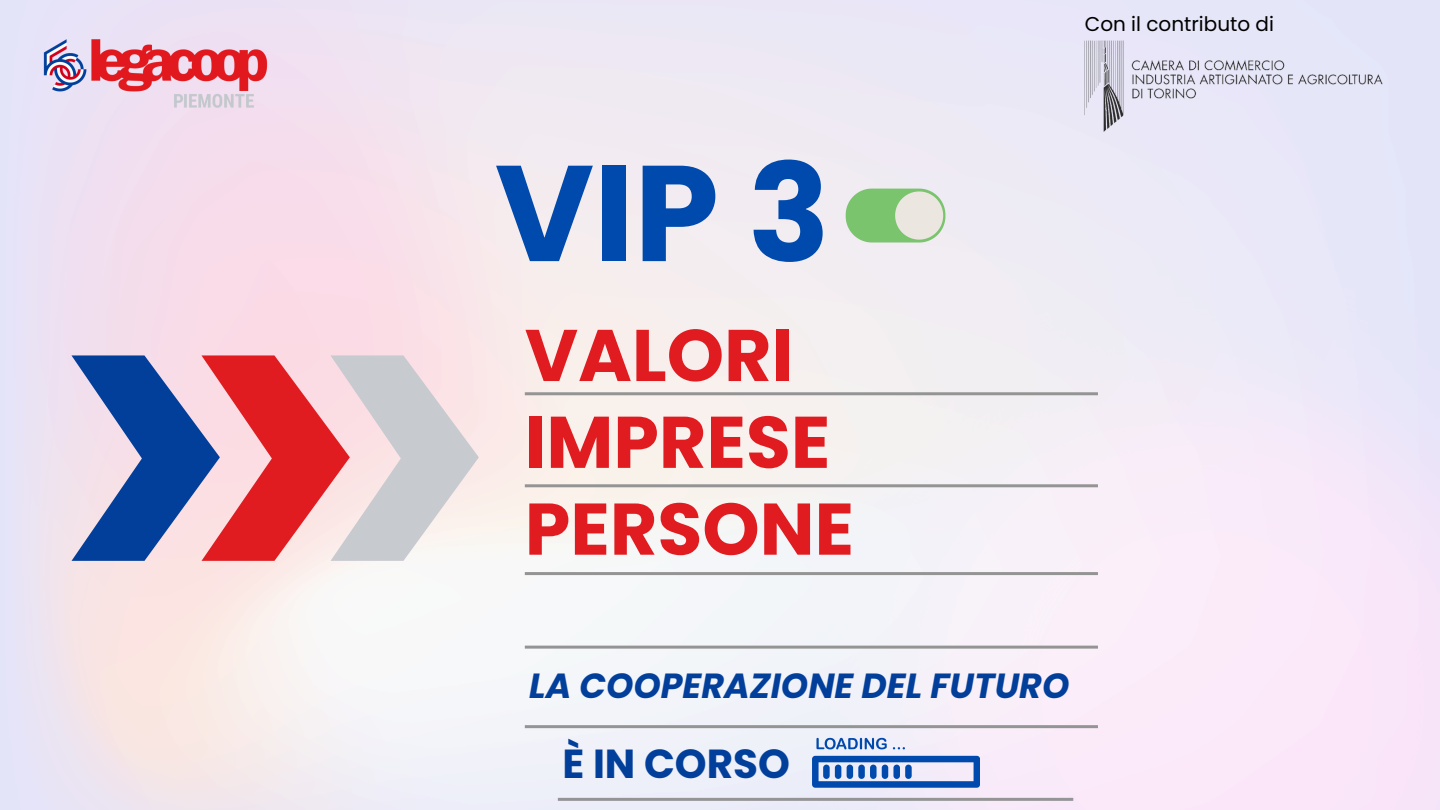
<style>
.page{position:relative;width:1440px;height:810px;background:#fff}
.page>*{position:absolute;margin:0;border:0;box-sizing:border-box;transform-origin:0 0}
.t1{font:700 136px "Poppins";color:#004aad}
.t2{font:700 73px/86.8px "Poppins";color:#e11c21}
.t3{font:700 40.5px "Poppins";color:#023f9b}
.t4{font:italic 700 34.9px "Poppins";color:#023f9b}
.t5{font:20px "Poppins";color:#000}
</style>
<div class="page">
<img style="left:0;top:0;width:1440px;height:810px">
<img style="left:36px;top:13px;width:240px;height:120px">
<img style="left:1085px;top:41px;width:298px;height:90px">
<hr style="left:525px;top:484px;width:573px;height:3px;background:#949494">
<hr style="left:525px;top:392px;width:573px;height:3px;background:#949494">
<hr style="left:525px;top:572px;width:573px;height:3px;background:#949494">
<svg style="left:71px;top:355px;width:408px;height:206px;background:#bd9baf"></svg>
<svg style="left:846px;top:189px;width:99px;height:54px;background:#add3a3"></svg>
<hr style="left:525px;top:646px;width:573px;height:3px;background:#949494">
<hr style="left:525px;top:725px;width:573px;height:3px;background:#949494">
<hr style="left:558px;top:798px;width:515px;height:3px;background:#949494">
<svg style="left:812px;top:756px;width:168px;height:31px;background:#7699d2"></svg>
<svg style="left:816px;top:738px;width:71px;height:11px"></svg>
<svg style="left:893px;top:747px;width:12px;height:2px"></svg>
<div style="left:823px;top:765px;width:7px;height:14px;background:#004aad;border-radius:3px"></div>
<div style="left:835px;top:765px;width:6px;height:14px;background:#004aad;border-radius:3px"></div>
<div style="left:847px;top:765px;width:6px;height:14px;background:#004aad;border-radius:3px"></div>
<div style="left:858px;top:765px;width:7px;height:14px;background:#004aad;border-radius:3px"></div>
<div style="left:870px;top:765px;width:7px;height:14px;background:#004aad;border-radius:3px"></div>
<div style="left:882px;top:765px;width:6px;height:14px;background:#004aad;border-radius:3px"></div>
<div style="left:893px;top:765px;width:7px;height:14px;background:#004aad;border-radius:3px"></div>
<div style="left:905px;top:765px;width:7px;height:14px;background:#004aad;border-radius:3px"></div>
<p class="t5" style="left:1085px;top:10px;width:191px">Con il contributo di</p>
<h1 class="t1" style="left:495px;top:118px;width:337px">VIP 3</h1>
<p class="t2" style="left:525px;top:312px;width:331px">VALORI<br>IMPRESE<br>PERSONE</p>
<p class="t4" style="left:529px;top:661px;width:542px">LA COOPERAZIONE DEL FUTURO</p>
<p class="t3" style="left:563px;top:735px;width:229px">È IN CORSO</p>
</div>
